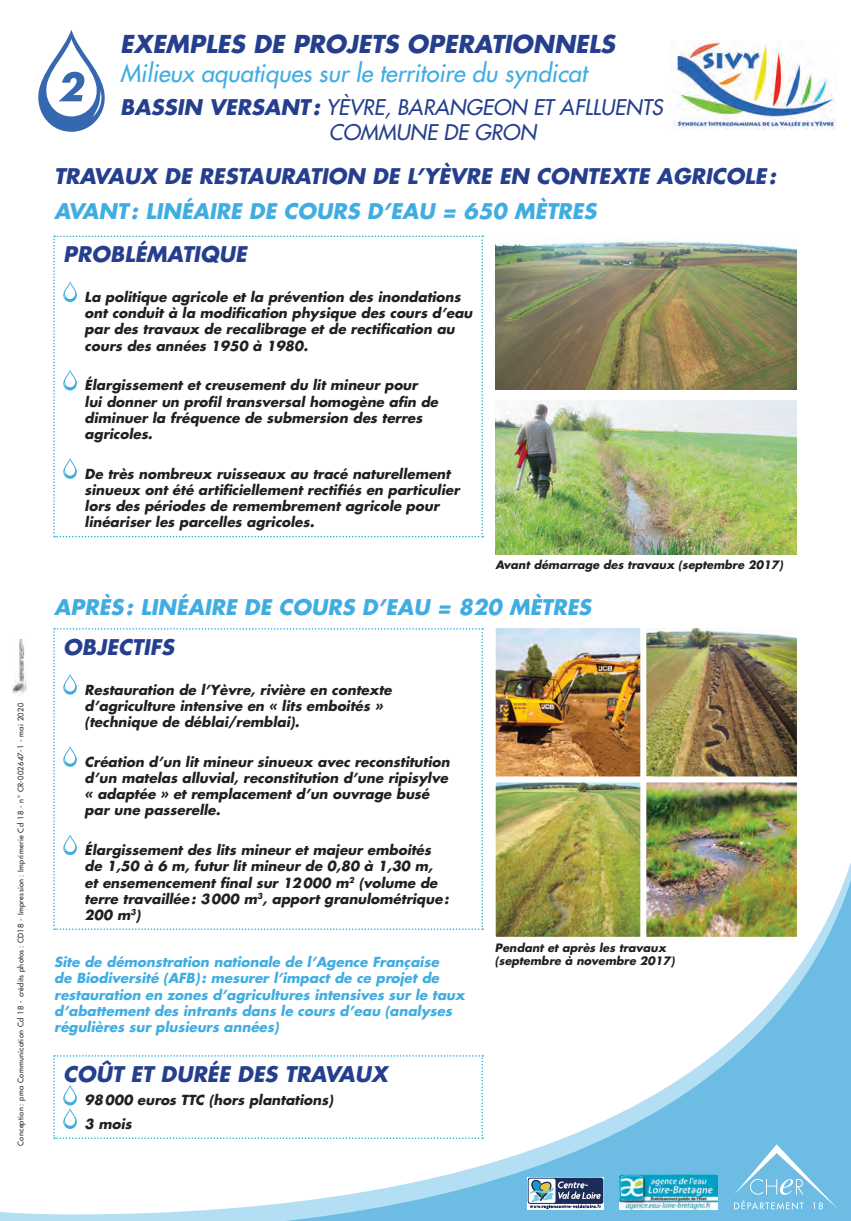
<style>
.page{position:relative;width:851px;height:1221px;background:#fff}
.page>*{position:absolute;margin:0;border:0;box-sizing:border-box;transform-origin:0 0}
.t1{font:italic 24px "Futura";color:#40ade2}
.t2{font:italic 700 24px "Futura";color:#253f8e}
.t3{font:italic 700 21px "Futura";color:#253f8e}
.t4{font:italic 700 21px "Futura";color:#40ade2}
.t5{font:italic 21px/25.2px "Futura";color:#253f8e}
.t6{font:italic 700 13.5px/16.2px "Futura";color:#231f20}
.t7{font:italic 700 13.5px/16.2px "Futura";color:#40ade2}
.t8{font:italic 700 11.25px "Futura";color:#231f20}
.t9{font:7.5px "Futura";letter-spacing:.04em;color:#231f20}
.s1{font-weight:700}
</style>
<div class="page">
<svg style="left:0;top:865px;width:850px;height:355px"></svg>
<svg style="left:53px;top:235px;width:430px;height:302px"></svg>
<img style="left:495px;top:241px;width:301px;height:149px">
<img style="left:495px;top:400px;width:301px;height:154px">
<img style="left:53px;top:628px;width:752px;height:317px">
<img style="left:671px;top:40px;width:165px;height:89px">
<svg style="left:53px;top:1055px;width:430px;height:83px"></svg>
<svg style="left:38px;top:30px;width:67px;height:102px"></svg>
<svg style="left:734px;top:1144px;width:104px;height:65px;background:#7dc3e7"></svg>
<img style="left:527px;top:1177px;width:76px;height:32px">
<img style="left:619px;top:1174px;width:98px;height:35px">
<img style="left:13px;top:639px;width:14px;height:56px">
<p class="t9" style="left:16px;top:1145px;width:444px;rotate:-90deg">Conception : pma Communication Cd 18 - crédits photos : CD18 - Impression : Imprimerie Cd 18 - n° CR-002647-1 - mai 2020</p>
<h1 class="t2" style="left:120px;top:28px;width:496px">EXEMPLES DE PROJETS OPERATIONNELS</h1>
<h1 class="t1" style="left:120px;top:57px;width:468px">Milieux aquatiques sur le territoire du syndicat</h1>
<h2 class="t5" style="left:329px;top:94px;width:335px;text-indent:-209px"><span class="s1">BASSIN VERSANT:</span> YÈVRE, BARANGEON ET AFLLUENTS<br>COMMUNE DE GRON</h2>
<h2 class="t3" style="left:54px;top:162px;width:723px">TRAVAUX DE RESTAURATION DE L’YÈVRE EN CONTEXTE AGRICOLE:</h2>
<h2 class="t4" style="left:54px;top:197px;width:543px">AVANT: LINÉAIRE DE COURS D’EAU = 650 MÈTRES</h2>
<h2 class="t3" style="left:63px;top:240px;width:185px">PROBLÉMATIQUE</h2>
<p class="t6" style="left:85px;top:289px;width:389px">La politique agricole et la prévention des inondations ont conduit à la modification physique des cours d’eau par des travaux de recalibrage et de rectification au cours des années 1950 à 1980.</p>
<p class="t6" style="left:85px;top:377px;width:355px">Élargissement et creusement du lit mineur pour<br>lui donner un profil transversal homogène afin de diminuer la fréquence de submersion des terres agricoles.</p>
<p class="t6" style="left:85px;top:465px;width:376px">De très nombreux ruisseaux au tracé naturellement sinueux ont été artificiellement rectifiés en particulier lors des périodes de remembrement agricole pour linéariser les parcelles agricoles.</p>
<p class="t8" style="left:495px;top:557px;width:289px">Avant démarrage des travaux (septembre 2017)</p>
<h2 class="t4" style="left:54px;top:593px;width:538px">APRÈS: LINÉAIRE DE COURS D’EAU = 820 MÈTRES</h2>
<h2 class="t3" style="left:63px;top:633px;width:112px">OBJECTIFS</h2>
<p class="t6" style="left:85px;top:681px;width:308px">Restauration de l’Yèvre, rivière en contexte d’agriculture intensive en « lits emboités » (technique de déblai/remblai).</p>
<p class="t6" style="left:85px;top:753px;width:366px">Création d’un lit mineur sinueux avec reconstitution d’un matelas alluvial, reconstitution d’une ripisylve « adaptée » et remplacement d’un ouvrage busé par une passerelle.</p>
<p class="t6" style="left:85px;top:841px;width:366px">Élargissement des lits mineur et majeur emboités de 1,50 à 6 m, futur lit mineur de 0,80 à 1,30 m, et ensemencement final sur 12000 m<sup>2</sup> (volume de terre travaillée: 3000 m<sup>3</sup>, apport granulométrique:<br>200 m<sup>3</sup>)</p>
<p class="t8" style="left:495px;top:940px;width:172px">Pendant et après les travaux</p>
<p class="t7" style="left:54px;top:953px;width:386px">Site de démonstration nationale de l’Agence Française</p>
<p class="t8" style="left:495px;top:953px;width:181px">(septembre à novembre 2017)</p>
<p class="t7" style="left:54px;top:969px;width:412px">de Biodiversité (AFB): mesurer l’impact de ce projet de restauration en zones d’agricultures intensives sur le taux d’abattement des intrants dans le cours d’eau (analyses régulières sur plusieurs années)</p>
<h2 class="t3" style="left:63px;top:1059px;width:326px">COÛT ET DURÉE DES TRAVAUX</h2>
<p class="t6" style="left:85px;top:1088px;width:250px;line-height:23.5px">98000 euros TTC (hors plantations)<br>3 mois</p>
</div>
